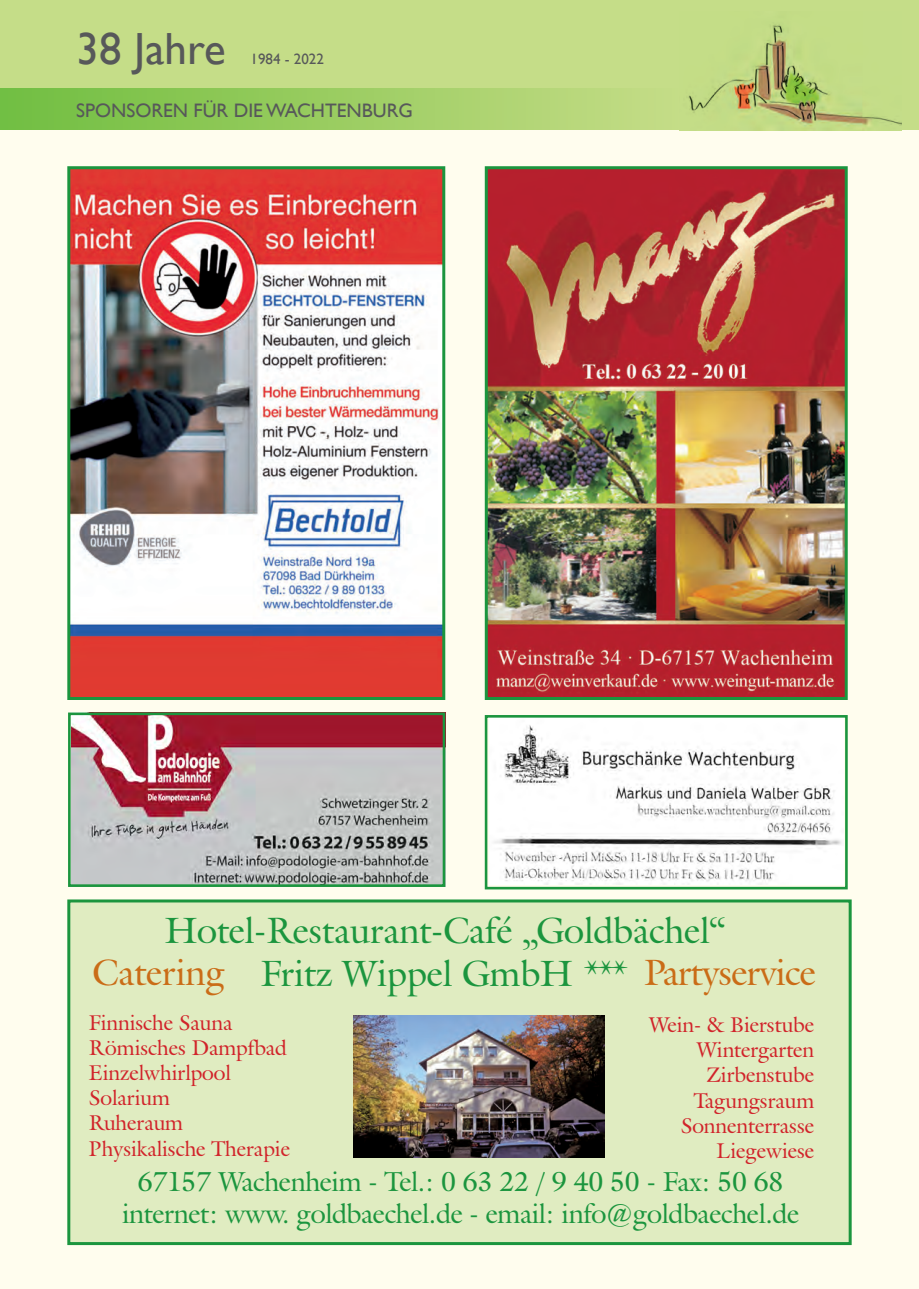
<style>
.page{position:relative;width:919px;height:1289px;background:#fff}
.page>*{position:absolute;margin:0;border:0;box-sizing:border-box;transform-origin:0 0}
.t1{font:45px "Gill Sans";color:#57585a}
.t2{font:36px/42.9px "Galliard IT Cby BT";color:#1b953e;text-align:center}
.t3{font:27px/32.4px "Galliard IT Cby BT";letter-spacing:-.01em;color:#1b953e;text-align:center}
.t4{font:21px/25.2px "Galliard IT Cby BT";color:#d1232a}
.t5{font:19.5px "Gill Sans";color:#57585a}
.t6{font:15px "Gill Sans";color:#57585a}
.s1{color:#ca6c17}
</style>
<div class="page">
<div style="left:0;top:82px;width:918px;height:1206px;background:#fffdee"></div>
<div style="left:67px;top:899px;width:784px;height:345px;background:#e0ecc1;border:3px solid #1b953e"></div>
<img style="left:353px;top:1015px;width:251px;height:142px">
<div style="left:0;top:0;width:918px;height:129px;background:#c5dd88"></div>
<div style="left:0;top:88px;width:679px;height:42px;background:linear-gradient(to right,#70be40,#c5dc86)"></div>
<img style="left:680px;top:24px;width:221px;height:107px">
<img style="left:71px;top:170px;width:370px;height:526px">
<div style="left:67px;top:166px;width:378px;height:534px;border:3px solid #1b953e"></div>
<img style="left:488px;top:170px;width:355px;height:526px">
<div style="left:484px;top:166px;width:363px;height:534px;border:3px solid #1b953e"></div>
<img style="left:72px;top:716px;width:369px;height:167px">
<div style="left:68px;top:712px;width:377px;height:175px;border:3px solid #1b953e"></div>
<img style="left:489px;top:719px;width:354px;height:165px">
<div style="left:484px;top:715px;width:363px;height:174px;border:3px solid #1b953e"></div>
<h1 class="t1" style="left:77px;top:23px;width:150px">38 JAHRE</h1>
<p class="t6" style="left:250px;top:50px;width:75px">1984 - 2022</p>
<p class="t5" style="left:76px;top:99px;width:130px">SPONSOREN FÜR</p>
<p class="t5" style="left:234px;top:99px;width:180px">DIE WACHTENBURG</p>
<h2 class="t2" style="left:92px;top:908px;width:724px">Hotel-Restaurant-Café „Goldbächel“<br><span class="s1">Catering</span> Fritz Wippel GmbH *** <span class="s1">Partyservice</span></h2>
<p class="t4" style="left:89px;top:1009px;width:202px">Finnische Sauna<br>Römisches Dampfbad<br>Einzelwhirlpool<br>Solarium<br>Ruheraum<br>Physikalische Therapie</p>
<p class="t4" style="left:648px;top:1011px;width:167px;text-align:right">Wein- &amp; Bierstube<br>Wintergarten<br>Zirbenstube<br>Tagungsraum<br>Sonnenterrasse<br>Liegewiese</p>
<p class="t3" style="left:122px;top:1164px;width:678px">67157 Wachenheim - Tel.: 0 63 22 / 9 40 50 - Fax: 50 68 internet: www. goldbaechel.de - email: info@goldbaechel.de</p>
</div>
